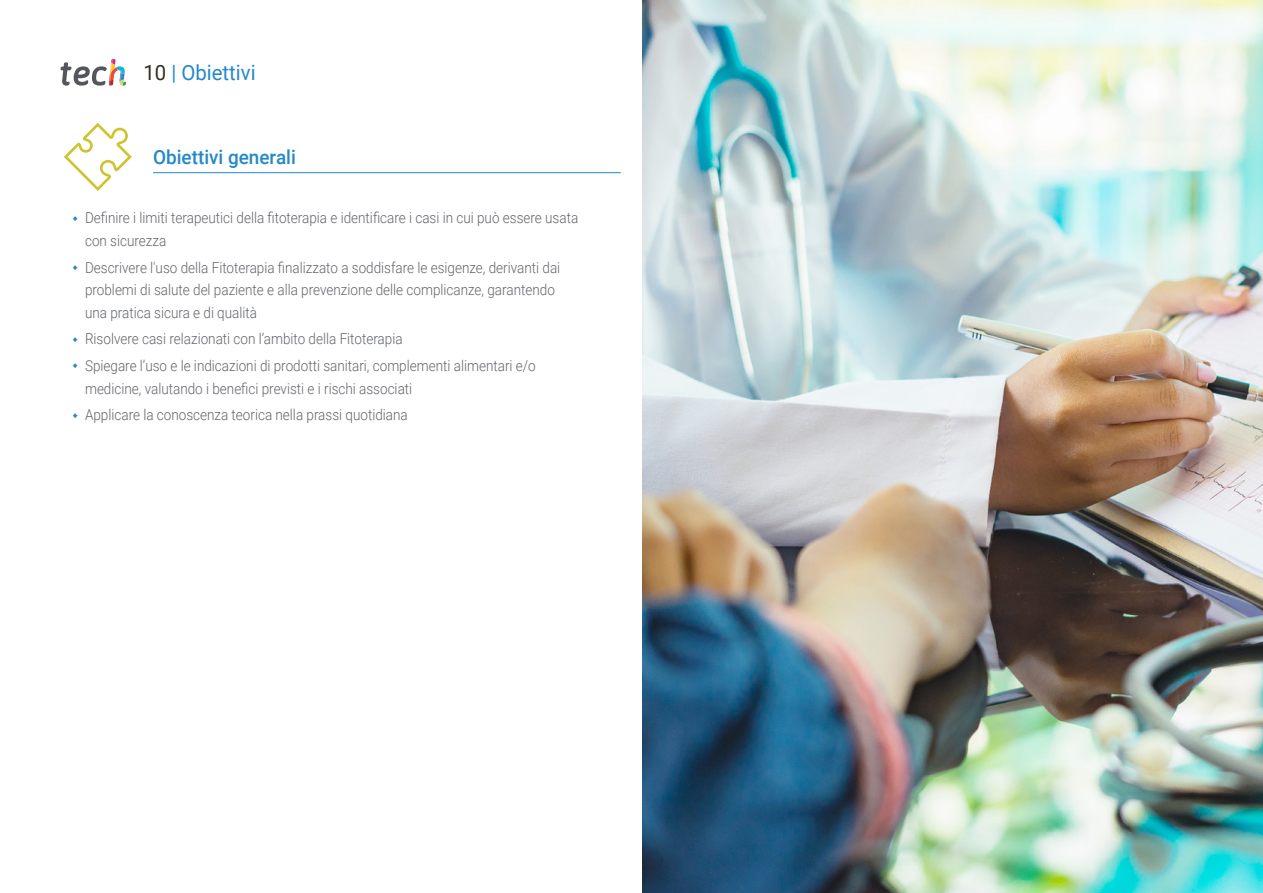
<style>
.page{position:relative;width:1263px;height:893px;background:#fff}
.page>*{position:absolute;margin:0;border:0;box-sizing:border-box;transform-origin:0 0}
.t1{font:21px "Roboto";color:#2488c9}
.t2{font:500 19.5px "Roboto";color:#2488c9}
.t3{font:300 15px/22.5px "Roboto";color:#61646a;scale:.9 1}
.s1{color:#312e20}
</style>
<div class="page">
<hr style="left:153px;top:172px;width:468px;height:1px;background:#2488c9">
<svg style="left:64px;top:123px;width:68px;height:68px"></svg>
<img style="left:642px;top:0;width:621px;height:893px">
<svg style="left:61px;top:59px;width:65px;height:27px"></svg>
<h1 class="t1" style="left:144px;top:57px;width:114px"><span class="s1">10</span> | Obiettivi</h1>
<h2 class="t2" style="left:153px;top:144px;width:144px">Obiettivi generali</h2>
<p class="t3" style="left:85px;top:206px;width:549px">Definire i limiti terapeutici della fitoterapia e identificare i casi in cui può essere usata con sicurezza</p>
<p class="t3" style="left:85px;top:255px;width:530px">Descrivere l'uso della Fitoterapia finalizzato a soddisfare le esigenze, derivanti dai problemi di salute del paziente e alla prevenzione delle complicanze, garantendo una pratica sicura e di qualità</p>
<p class="t3" style="left:85px;top:325px;width:502px;line-height:26.7px">Risolvere casi relazionati con l’ambito della Fitoterapia<br>Spiegare l’uso e le indicazioni di prodotti sanitari, complementi alimentari e/o</p>
<p class="t3" style="left:85px;top:374px;width:365px;line-height:26.7px">medicine, valutando i benefici previsti e i rischi associati<br>Applicare la conoscenza teorica nella prassi quotidiana</p>
</div>
